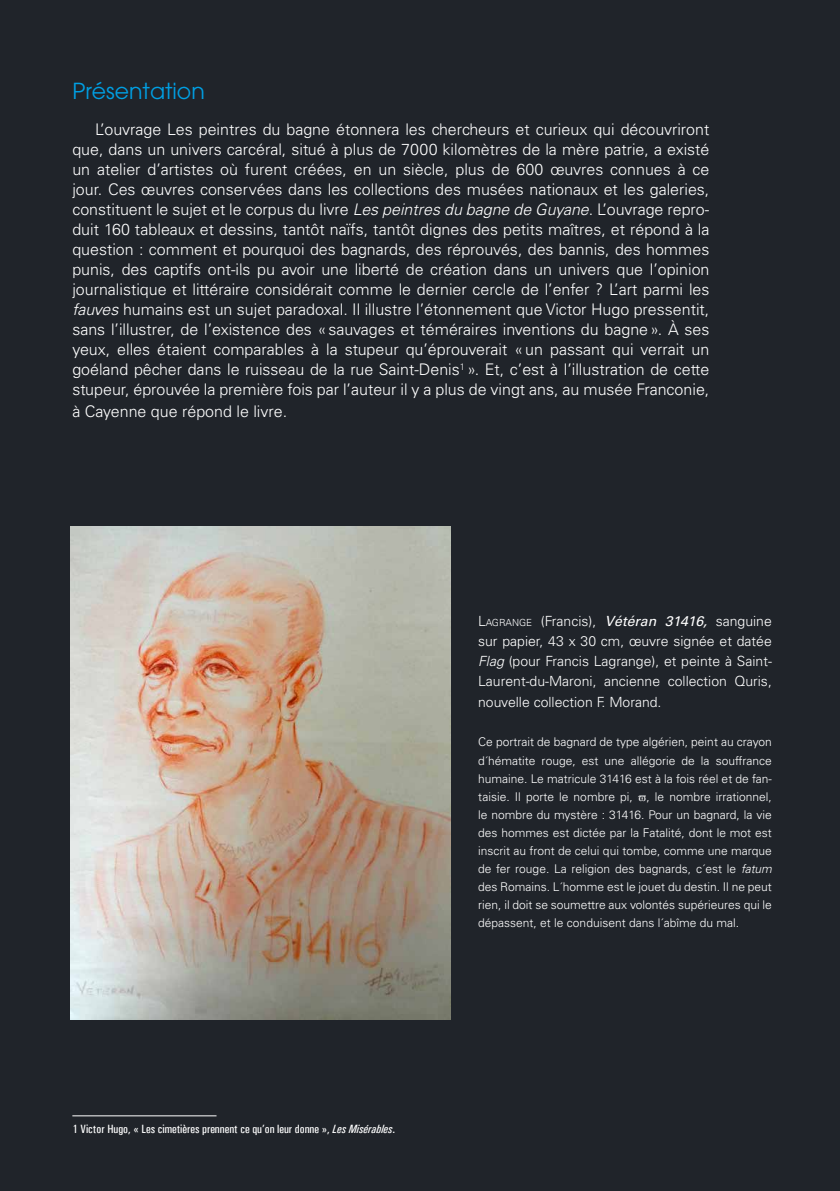
<style>
.page{position:relative;width:840px;height:1191px;background:#fff}
.page>*{position:absolute;margin:0;border:0;box-sizing:border-box;transform-origin:0 0}
.t1{font:22px "Avant Garde";color:#009fe3}
.t2{font:300 16px/20px "Univers";color:#fff;text-align:justify}
.t3{font:300 14px/20px "Univers";color:#fff;text-align:justify}
.t4{font:300 12px/18px "Univers";color:#fff;text-align:justify}
.t5{font:500 condensed 12px "Univers";color:#fff}
.s1{font-style:italic}
.s2{font-style:inherit}
.s3{font-size:9.8px}
.s4{font-weight:400;font-style:italic}
</style>
<div class="page">
<div style="left:0;top:0;width:839px;height:1191px;background:#20242a"></div>
<hr style="left:72px;top:1115px;width:144px;height:1px;background:#fff">
<img style="left:71px;top:526px;width:379px;height:493px">
<h1 class="t1" style="left:72px;top:78px;width:134px">Présentation</h1>
<p class="t2" style="left:72px;top:120px;width:638px;text-indent:23px">L’ouvrage Les peintres du bagne étonnera les chercheurs et curieux qui découvriront que, dans un univers carcéral, situé à plus de 7000 kilomètres de la mère patrie, a existé un atelier d’artistes où furent créées, en un siècle, plus de 600 œuvres connues à ce jour. Ces œuvres conservées dans les collections des musées nationaux et les galeries, constituent le sujet et le corpus du livre <span class="s1">Les peintres du bagne de Guyane</span>. L’ouvrage repro&shy;duit 160 tableaux et dessins, tantôt naïfs, tantôt dignes des petits maîtres, et répond à la question : comment et pourquoi des bagnards, des réprouvés, des bannis, des hommes punis, des captifs ont-ils pu avoir une liberté de création dans un univers que l’opinion journalistique et littéraire considérait comme le dernier cercle de l’enfer ? L’art parmi les <span class="s1">fauves</span> humains est un sujet paradoxal. Il illustre l’étonnement que Victor Hugo pressentit, sans l’illustrer, de l’existence des «sauvages et téméraires inventions du bagne». À ses yeux, elles étaient comparables à la stupeur qu’éprouverait «un passant qui verrait un goéland pêcher dans le ruisseau de la rue Saint-Denis<sup>1</sup> ». Et, c’est à l’illustration de cette stupeur, éprouvée la première fois par l’auteur il y a plus de vingt ans, au musée Franconie,</p>
<p class="t2" style="left:72px;top:402px;width:216px">à Cayenne que répond le livre.</p>
<p class="t5" style="left:72px;top:1121px;width:324px">1 Victor Hugo, « Les cimetières prennent ce qu’on leur donne », <span class="s1">Les Misérables</span>.</p>
<p class="t3" style="left:478px;top:611px;width:295px"><span class="s2">L</span><span class="s3">AGRANGE</span> (Francis), <span class="s4">Vétéran 31416,</span> sanguine sur papier, 43 x 30 cm, œuvre signée et datée <span class="s1">Flag</span> (pour Francis Lagrange), et peinte à Saint-Laurent-du-Maroni, ancienne collection Quris, nouvelle collection F. Morand.</p>
<p class="t4" style="left:478px;top:733px;width:295px">Ce portrait de bagnard de type algérien, peint au crayon d´hématite rouge, est une allégorie de la souffrance humaine. Le matricule 31416 est à la fois réel et de fan&shy;taisie. Il porte le nombre pi, , le nombre irrationnel, le nombre du mystère : 31416. Pour un bagnard, la vie des hommes est dictée par la Fatalité, dont le mot est inscrit au front de celui qui tombe, comme une marque de fer rouge. La religion des bagnards, c´est le <span class="s1">fatum </span>des Romains. L´homme est le jouet du destin. Il ne peut rien, il doit se soumettre aux volontés supérieures qui le dépassent, et le conduisent dans l´abîme du mal.</p>
</div>
